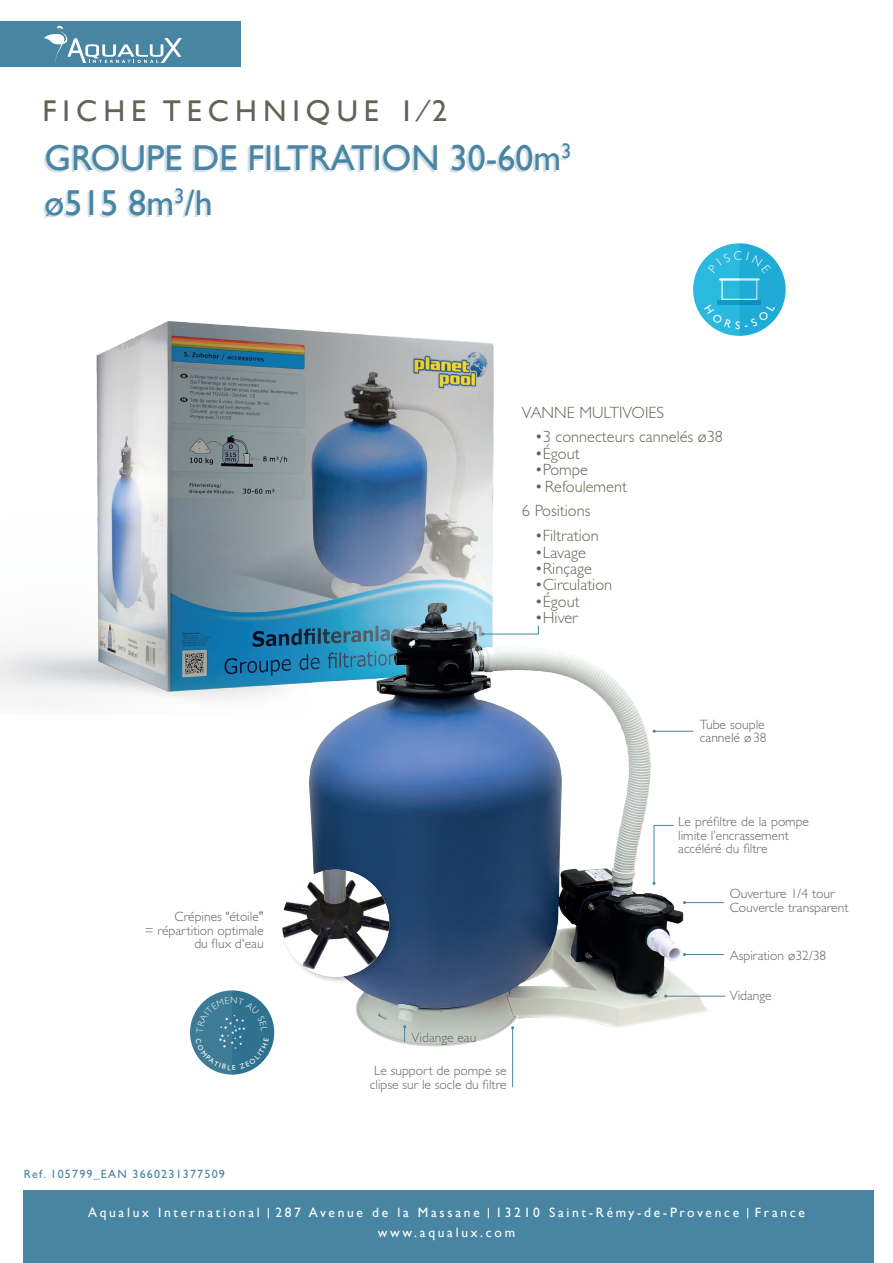
<style>
.page{position:relative;width:893px;height:1263px;background:#fff}
.page>*{position:absolute;margin:0;border:0;box-sizing:border-box;transform-origin:0 0}
.t1{font:36px/45px "Gill Sans";color:#4885a3}
.t2{font:30px "Gill Sans";letter-spacing:.2em;color:#636354}
.t3{font:300 16.35px "Gill Sans Std";color:#636354}
.t4{font:300 13.5px/13.5px "Gill Sans Std";color:#636366;text-align:center}
.t5{font:13.5px/19.5px "Gill Sans";letter-spacing:.2em;color:#fff;text-align:center}
.t6{font:12px "Gill Sans Std";letter-spacing:.1em;color:#4885a3}
.s1{font-weight:400}
</style>
<div class="page">
<div style="left:0;top:21px;width:240px;height:46px;background:#4885a3"></div>
<svg style="left:44px;top:26px;width:138px;height:37px"></svg>
<div style="left:23px;top:1191px;width:851px;height:72px;background:#4885a3"></div>
<img style="left:0;top:321px;width:494px;height:378px">
<img style="left:274px;top:590px;width:446px;height:473px">
<div style="left:693px;top:243px;width:93px;height:93px;background:#2ab9df;border-radius:50%"></div>
<svg style="left:403px;top:1025px;width:3px;height:17px"></svg>
<hr style="left:512px;top:1028px;width:1px;height:59px;background:#4885a3">
<hr style="left:666px;top:996px;width:59px;height:1px;background:#4885a3">
<hr style="left:684px;top:954px;width:40px;height:1px;background:#4885a3">
<hr style="left:684px;top:902px;width:40px;height:1px;background:#4885a3">
<hr style="left:654px;top:731px;width:39px;height:1px;background:#4885a3">
<svg style="left:652px;top:825px;width:22px;height:60px"></svg>
<svg style="left:481px;top:625px;width:58px;height:10px"></svg>
<div style="left:280px;top:868px;width:117px;height:116px;background:#231f20;opacity:.25"></div>
<img style="left:282px;top:870px;width:107px;height:107px;border-radius:54px">
<svg style="left:704px;top:243px;width:82px;height:93px"></svg>
<svg style="left:195px;top:990px;width:79px;height:84px"></svg>
<h2 class="t2" style="left:43px;top:94px;width:406px">FICHE TECHNIQUE 1⁄2</h2>
<h1 class="t1" style="left:45px;top:136px;width:528px">GROUPE DE FILTRATION 30-60m<sup>3 </sup>ø515 8m<sup>3</sup>/h</h1>
<p class="t3" style="left:522px;top:403px;width:144px">VANNE MULTIVOIES</p>
<p class="t3" style="left:535px;top:428px;width:190px">•3 connecteurs cannelés ø38</p>
<p class="t3" style="left:535px;top:444px;width:46px">•Égout</p>
<p class="t3" style="left:535px;top:460px;width:55px">•Pompe</p>
<p class="t3" style="left:535px;top:477px;width:94px">•Refoulement</p>
<p class="t3" style="left:522px;top:502px;width:70px">6 Positions</p>
<p class="t3" style="left:535px;top:526px;width:66px">•Filtration</p>
<p class="t3" style="left:535px;top:543px;width:53px">•Lavage</p>
<p class="t3" style="left:535px;top:559px;width:59px">•Rinçage</p>
<p class="t3" style="left:535px;top:575px;width:79px">•Circulation</p>
<p class="t3" style="left:535px;top:592px;width:46px">•Égout</p>
<p class="t3" style="left:535px;top:608px;width:44px">•Hiver</p>
<p class="t4" style="left:175px;top:910px;width:91px">Crépines "étoile<span class="s1">"</span></p>
<p class="t4" style="left:145px;top:924px;width:120px;text-align:right">= répartition optimale du flux d'eau</p>
<p class="t6" style="left:24px;top:1167px;width:203px">Ref. 105799_EAN 3660231377509</p>
<p class="t4" style="left:412px;top:1031px;width:66px">Vidange eau</p>
<p class="t4" style="left:370px;top:1064px;width:138px">Le support de pompe se clipse sur le socle du filtre</p>
<p class="t4" style="left:700px;top:718px;width:66px">Tube souple</p>
<p class="t4" style="left:700px;top:731px;width:68px">cannelé ø38</p>
<p class="t4" style="left:678px;top:815px;width:132px;text-align:left">Le préfiltre de la pompe limite l’encrassement accéléré du filtre</p>
<p class="t4" style="left:730px;top:887px;width:107px">Ouverture 1/4 tour</p>
<p class="t4" style="left:730px;top:901px;width:120px">Couvercle transparent</p>
<p class="t4" style="left:730px;top:948px;width:98px">Aspiration ø32/38</p>
<p class="t4" style="left:730px;top:989px;width:44px">Vidange</p>
<p class="t5" style="left:88px;top:1203px;width:718px">Aqualux International 287 Avenue de la Massane 13210 Saint-Rémy-de-Provence France www.aqualux.com</p>
</div>
